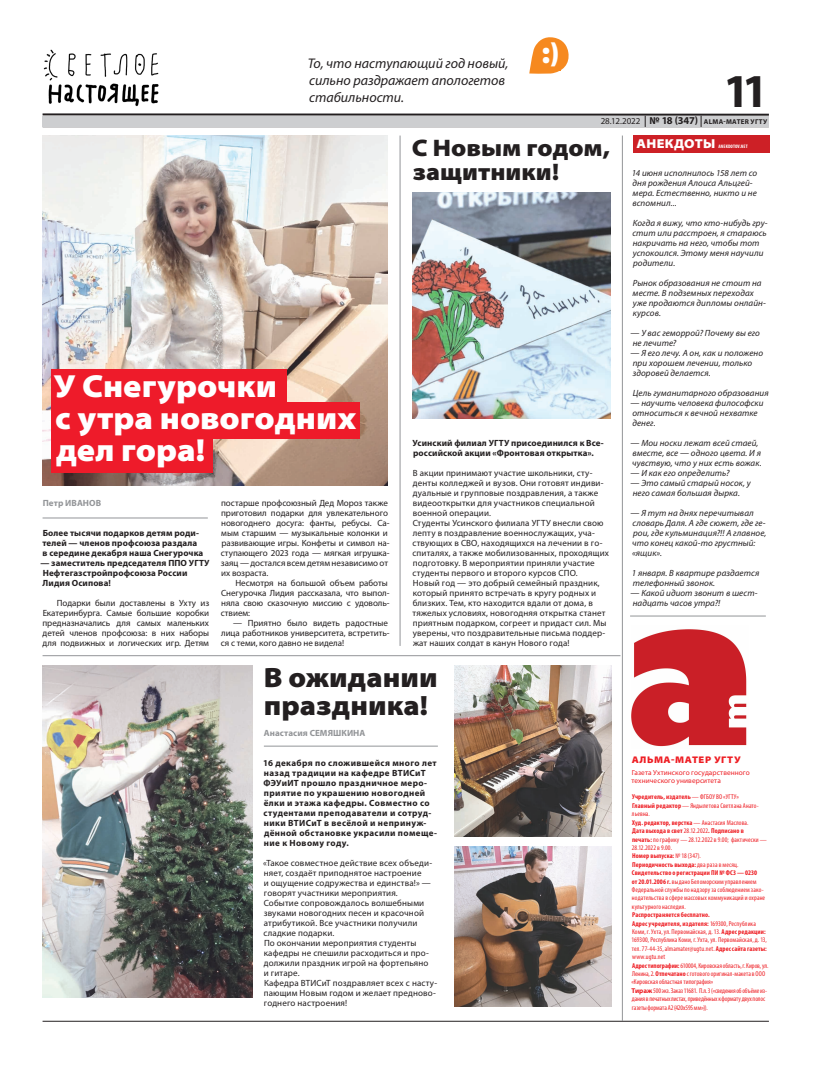
<style>
.page{position:relative;width:820px;height:1078px;background:#fff}
.page>*{position:absolute;margin:0;border:0;box-sizing:border-box;transform-origin:0 0}
.t1{font:700 47.4px "Myriad Pro";color:#231f20}
.t2{font:900 semi-expanded 32px/32px "Myriad Pro";color:#fff}
.t3{font:900 semi-expanded 30px "Myriad Pro";color:#fff}
.t4{font:900 semi-expanded 28px/28px "Myriad Pro";color:#231f20}
.t5{font:900 semi-expanded 24px/24px "Myriad Pro";color:#231f20}
.t6{font:italic 14px/16.8px "Myriad Pro";color:#231f20}
.t7{font:900 semi-expanded 13px "Myriad Pro";letter-spacing:.02em;color:#fff}
.t8{font:900 semi-expanded 9.7px "Myriad Pro";letter-spacing:.06em;color:#ee1d23}
.t9{font:9px/10px "Myriad Pro";letter-spacing:.01em;color:#231f20}
.t10{font:italic 9px/10px "Myriad Pro";letter-spacing:.01em;color:#231f20}
.t11{font:700 9px/10px "Myriad Pro";letter-spacing:.03em;color:#231f20}
.t12{font:700 9px/10px "Myriad Pro";letter-spacing:.01em;color:#231f20}
.t13{font:700 9px "Myriad Pro";letter-spacing:.005em;color:#939598}
.t14{font:7.3px/8.2px "Myriad Pro";letter-spacing:.01em;color:#ee1d23}
.t15{font:condensed 7px/8.4px "Myriad Pro";letter-spacing:.015em;color:#ee1d23}
.t16{font:700 7px "Myriad Pro";letter-spacing:.04em;color:#231f20}
.t17{font:700 condensed 5px "Myriad Pro";letter-spacing:.02em;color:#fff}
.s1{font-weight:400;font-size:9px}
.s2{font-size:10.5px}
.s3{font-weight:700}
.s4{font-weight:700;font-stretch:normal}
</style>
<div class="page">
<hr style="left:43px;top:113px;width:725px;height:3px;background:#231f20">
<div style="left:43px;top:116px;width:725px;height:11px;background:#cdced0"></div>
<hr style="left:43px;top:1020px;width:725px;height:1px;background:#231f20">
<img style="left:631px;top:629px;width:116px;height:118px">
<div style="left:633px;top:135px;width:136px;height:18px;background:#cd2026"></div>
<hr style="left:629px;top:615px;width:136px;height:1px;background:#939598">
<hr style="left:622px;top:135px;width:1px;height:885px;background:#939598">
<svg style="left:529px;top:37px;width:40px;height:37px"></svg>
<div style="left:541px;top:41px;width:19px;height:29px;background:#f6891f"></div>
<img style="left:43px;top:49px;width:116px;height:58px">
<hr style="left:43px;top:655px;width:577px;height:1px;background:#939598">
<img style="left:43px;top:135px;width:344px;height:350px">
<div style="left:51px;top:369px;width:235px;height:36px;background:#ee1b2a"></div>
<div style="left:51px;top:402px;width:308px;height:37px;background:#ee1b2a"></div>
<div style="left:51px;top:436px;width:162px;height:36px;background:#ee1b2a"></div>
<hr style="left:400px;top:135px;width:1px;height:510px;background:#939598">
<img style="left:43px;top:665px;width:209px;height:332px">
<img style="left:454px;top:846px;width:157px;height:159px">
<img style="left:454px;top:665px;width:157px;height:170px">
<img style="left:412px;top:192px;width:198px;height:226px">
<hr style="left:43px;top:517px;width:165px;height:1px;background:#939598">
<hr style="left:264px;top:745px;width:173px;height:1px;background:#939598">
<h3 class="t6" style="left:307px;top:55px;width:202px">То, что наступающий год новый, сильно раздражает апологетов стабильности.</h3>
<h3 class="t3" style="left:541px;top:36px;width:20px">:)</h3>
<h1 class="t1" style="left:723px;top:60px;width:46px">11</h1>
<p class="t16" style="left:600px;top:117px;width:168px"><span class="s1">28.12.2022</span> <span class="s2">№ 18 (347)</span> ALMA-MATER УГТУ</p>
<h3 class="t5" style="left:412px;top:136px;width:199px">С Новым годом, защитники!</h3>
<h2 class="t2" style="left:53px;top:370px;width:304px">У Снегурочки<br>с утра новогодних дел гора!</h2>
<p class="t13" style="left:43px;top:497px;width:60px">Петр ИВАНОВ</p>
<p class="t12" style="left:42px;top:527px;width:162px">Более тысячи подарков детям роди&shy;телей — членов профсоюза раздала в середине декабря наша Снегурочка</p>
<p class="t12" style="left:40px;top:557px;width:171px">— заместитель председателя ППО УГТУ<br>Нефтегазстройпрофсоюза России<br>Лидия Осипова!</p>
<p class="t9" style="left:42px;top:597px;width:168px;text-align:justify;text-indent:14px">Подарки были доставлены в Ухту из Екатеринбурга. Самые большие коробки предназначались для самых маленьких детей членов профсоюза: в них наборы для подвижных и логических игр. Детям</p>
<p class="t9" style="left:221px;top:497px;width:170px">постарше профсоюзный Дед Мороз также приготовил подарки для увлекательного новогоднего досуга: фанты, ребусы. Са&shy;мым старшим — музыкальные колонки и развивающие игры. Конфеты и символ на&shy;ступающего 2023 года — мягкая игрушка&shy;заяц — достался всем детям независимо от их возраста.</p>
<p class="t9" style="left:221px;top:577px;width:170px;text-indent:15px">Несмотря на большой объем работы<br>Снегурочка Лидия рассказала, что выпол&shy;няла свою сказочную миссию с удоволь&shy;ствием:</p>
<p class="t9" style="left:221px;top:617px;width:170px;text-indent:12px">— Приятно было видеть радостные лица работников университета, встретить&shy;ся с теми, кого давно не видела!</p>
<p class="t12" style="left:412px;top:437px;width:193px">Усинский филиал УГТУ присоединился к Все&shy;российской акции «Фронтовая открытка».</p>
<p class="t9" style="left:412px;top:467px;width:198px">В акции принимают участие школьники, сту&shy;денты колледжей и вузов. Они готовят индиви&shy;дуальные и групповые поздравления, а также видеооткрытки для участников специальной военной операции.<br>Студенты Усинского филиала УГТУ внесли свою лепту в поздравление военнослужащих, уча&shy;ствующих в СВО, находящихся на лечении в го&shy;спиталях, а также мобилизованных, проходящих подготовку. В мероприятии приняли участие студенты первого и второго курсов СПО.<br>Новый год — это добрый семейный праздник, который принято встречать в кругу родных и близких. Тем, кто находится вдали от дома, в тяжелых условиях, новогодняя открытка станет приятным подарком, согреет и придаст сил. Мы уверены, что поздравительные письма поддер&shy;жат наших солдат в канун Нового года!</p>
<h3 class="t4" style="left:264px;top:663px;width:175px">В ожидании праздника!</h3>
<p class="t13" style="left:264px;top:727px;width:103px">Анастасия СЕМЯШКИНА</p>
<p class="t11" style="left:263px;top:757px;width:175px">16 декабря по сложившейся много лет назад традиции на кафедре ВТИСиТ<br>ФЭУиИТ прошло праздничное меро&shy;приятие по украшению новогодней ёлки и этажа кафедры. Совместно со студентами преподаватели и сотруд&shy;ники ВТИСиТ в весёлой и непринуж&shy;дённой обстановке украсили помеще&shy;ние к Новому году.</p>
<p class="t9" style="left:263px;top:857px;width:175px">«Такое совместное действие всех объеди&shy;няет, создаёт приподнятое настроение<br>и ощущение содружества и единства!» — говорят участники мероприятия.<br>Событие сопровождалось волшебными звуками новогодних песен и красочной атрибутикой. Все участники получили сладкие подарки.<br>По окончании мероприятия студенты кафедры не спешили расходиться и про&shy;должили праздник игрой на фортепьяно<br>и гитаре.<br>Кафедра ВТИСиТ поздравляет всех с насту&shy;пающим Новым годом и желает предново&shy;годнего настроения!</p>
<h3 class="t7" style="left:636px;top:136px;width:80px">АНЕКДОТЫ</h3>
<p class="t17" style="left:718px;top:143px;width:31px">ANEKDOTOV.NET</p>
<p class="t10" style="left:631px;top:167px;width:127px">14 июня исполнилось 158 лет со дня рождения Алоиса Альцгей&shy;мера. Естественно, никто и не вспомнил...</p>
<p class="t10" style="left:632px;top:217px;width:137px">Когда я вижу, что кто-нибудь гру&shy;стит или расстроен, я стараюсь накричать на него, чтобы тот успокоился. Этому меня научили родители.</p>
<p class="t10" style="left:632px;top:277px;width:135px">Рынок образования не стоит на месте. В подземных переходах уже продаются дипломы онлайн&shy;курсов.</p>
<p class="t10" style="left:630px;top:327px;width:131px">— У вас геморрой? Почему вы его не лечите?</p>
<p class="t10" style="left:630px;top:347px;width:134px">— Я его лечу. А он, как и положено при хорошем лечении, только здоровей делается.</p>
<p class="t10" style="left:632px;top:387px;width:137px">Цель гуманитарного образования</p>
<p class="t10" style="left:630px;top:397px;width:134px">— научить человека философски относиться к вечной нехватке денег.</p>
<p class="t10" style="left:630px;top:437px;width:132px">— Мои носки лежат всей стаей, вместе, все — одного цвета. И я чувствую, что у них есть вожак.</p>
<p class="t10" style="left:630px;top:467px;width:101px">— И как его определить?</p>
<p class="t10" style="left:630px;top:477px;width:122px">— Это самый старый носок, у него самая большая дырка.</p>
<p class="t10" style="left:630px;top:507px;width:137px">— Я тут на днях перечитывал словарь Даля. А где сюжет, где ге&shy;рои, где кульминация?!! А главное, что конец какой-то грустный: «ящик».</p>
<p class="t10" style="left:631px;top:567px;width:129px">1 января. В квартире раздается телефонный звонок.</p>
<p class="t10" style="left:630px;top:587px;width:128px">— Какой идиот звонит в шест&shy;надцать часов утра?!</p>
<p class="t8" style="left:631px;top:754px;width:110px">АЛЬМА-МАТЕР УГТУ</p>
<p class="t14" style="left:631px;top:768px;width:120px">Газета Ухтинского государственного технического университета</p>
<p class="t15" style="left:631px;top:792px;width:136px"><span class="s3">Учредитель, издатель</span> — ФГБОУ ВО «УГТУ»<br><span class="s3">Главный редактор</span> — Яндылетова Светлана Анато&shy;льевна.<br><span class="s3">Худ. редактор, верстка</span> — Анастасия Маслова.<br><span class="s3">Дата выхода в свет</span> 28.12.2022<span class="s3">. Подписано в<br>печать:</span> по графику — 28.12.2022 в 9.00; фактически — 28.12.2022 в 9.00.<br><span class="s3">Номер выпуска:</span> № 18 (347).<br><span class="s3">Периодичность выхода:</span> два раза в месяц.<br><span class="s3">Свидетельство о регистрации ПИ № ФС3 — 0230<br>от 20.01.2006 г.</span> выдано Беломорским управлением Федеральной службы по надзору за соблюдением зако&shy;нодательства в сфере массовых коммуникаций и охране культурного наследия.</p>
<p class="t15" style="left:631px;top:910px;width:138px"><span class="s3">Распространяется бесплатно.<br>Адрес учредителя, издателя:</span> 169300, Республика Коми, г. Ухта, ул. Первомайская, д. 13. <span class="s3">Адрес редакции:<br></span>169300, Республика Коми, г. Ухта, ул. Первомайская, д. 13, тел. 77-44-35, almamater@ugtu.net. <span class="s3">Адрес сайта газеты: </span>www.ugtu.net<br><span class="s3">Адрес типографии:</span> 610004, Кировская область, г. Киров, ул.<br>Ленина, 2. <span class="s3">Отпечатано</span> с готового оригинал-макета в ООО «Кировская областная типография»<br><span class="s4">Тираж</span> 500 экз. Заказ 11681. П.л. 3 («сведения об объёме из&shy;дания в печатных листах, приведённых к формату двух полос газеты формата А2 (420х595 мм»)).</p>
</div>
